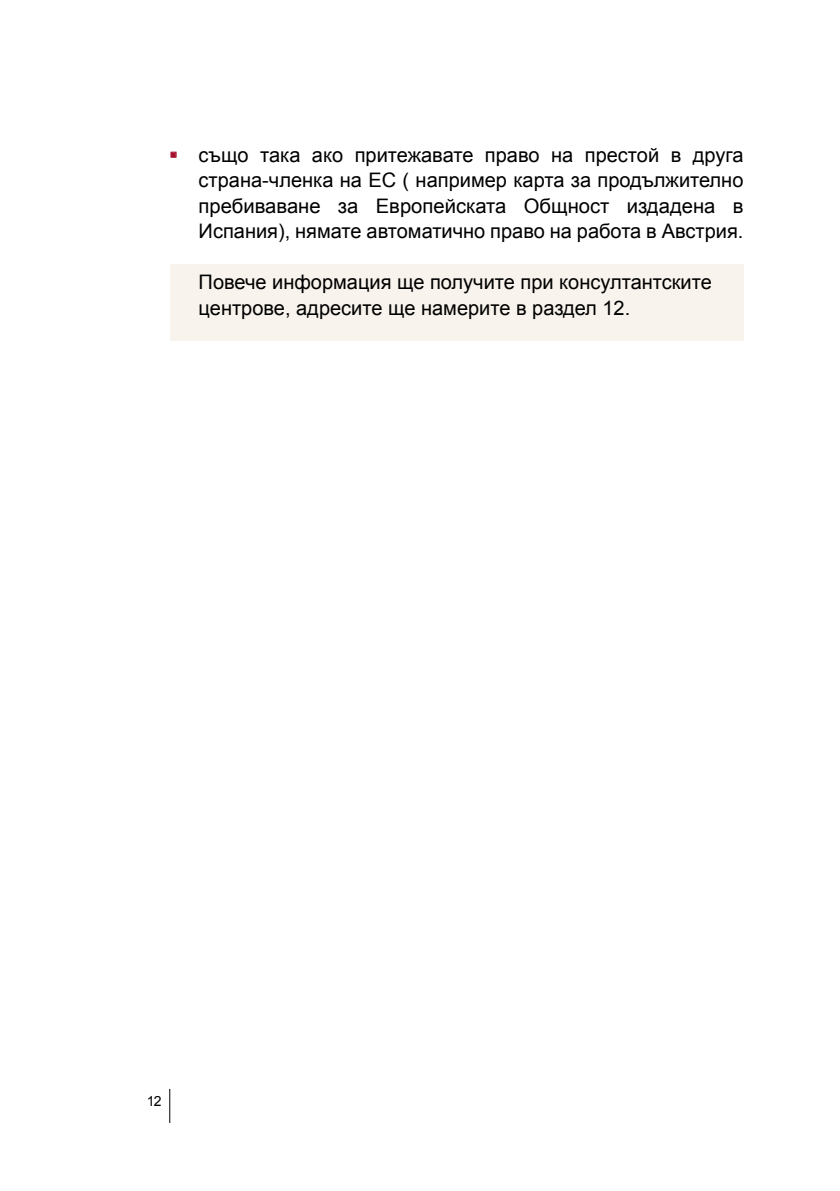
<style>
.page{position:relative;width:840px;height:1191px;background:#fff}
.page>*{position:absolute;margin:0;border:0;box-sizing:border-box;transform-origin:0 0}
.t1{font:20px/25.6px "Arial";color:#000;text-align:justify}
.t2{font:700 20px "Akzidenz Grotesk Pro";color:#a50f2b}
.t3{font:14px "Arial";color:#000}
</style>
<div class="page">
<hr style="left:169px;top:1089px;width:1px;height:34px;background:#000">
<div style="left:170px;top:264px;width:573px;height:76px;background:#f8f3ec"></div>
<svg style="left:171px;top:152px;width:5px;height:5px"></svg>
<p class="t2" style="left:170px;top:142px;width:8px">•</p>
<p class="t1" style="left:198px;top:142px;width:546px">също така ако притежавате право на престой в друга страна-членка на ЕС ( например карта за продължително пребиваване за Европейската Общност издадена в Испания), нямате автоматично право на работа в Австрия.</p>
<p class="t1" style="left:198px;top:270px;width:514px">Повече информация ще получите при консултантските центрове, адресите ще намерите в раздел 12.</p>
<p class="t3" style="left:147px;top:1092px;width:17px">12</p>
</div>
